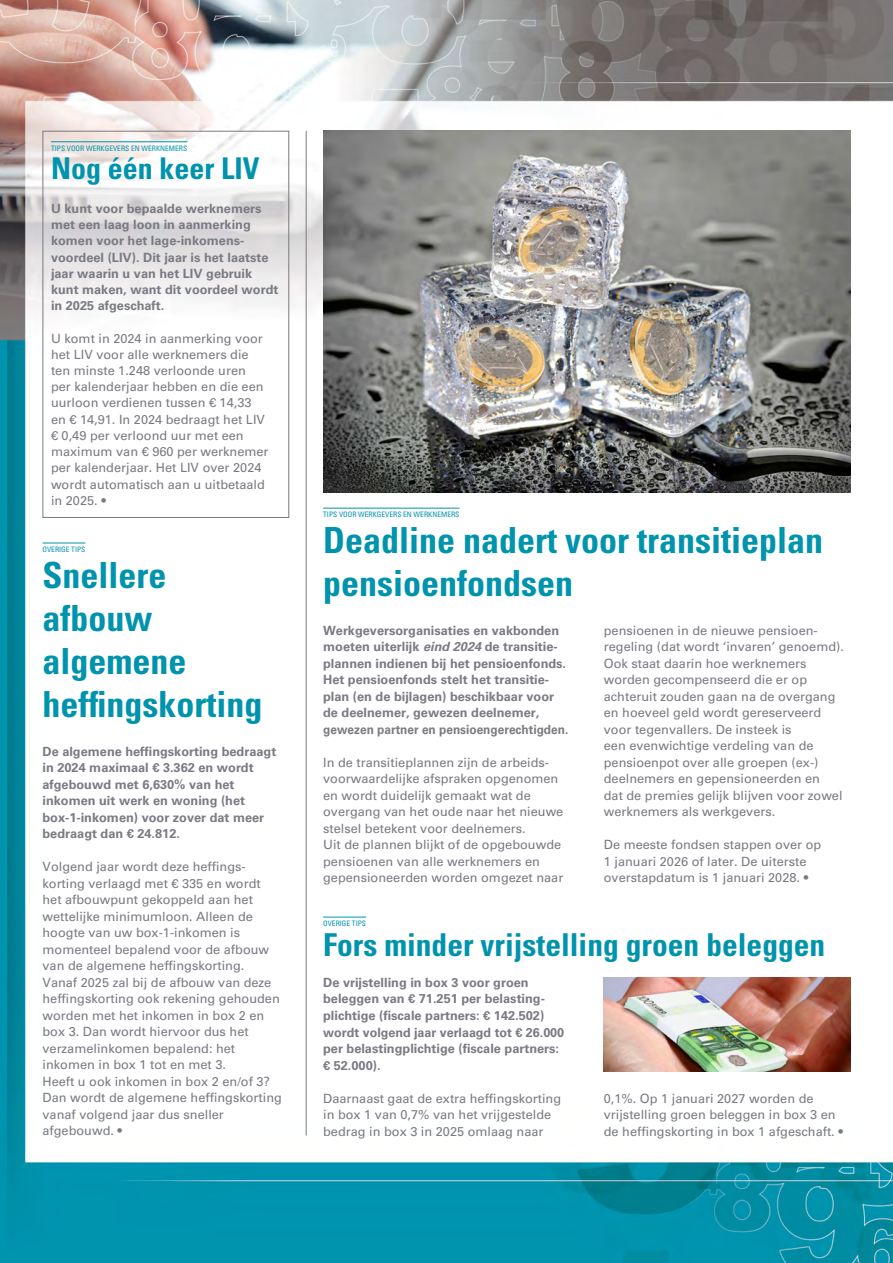
<style>
.page{position:relative;width:893px;height:1263px;background:#fff}
.page>*{position:absolute;margin:0;border:0;box-sizing:border-box;transform-origin:0 0}
.t1{font:700 condensed 36px/43.2px "Univers LT Std";color:#0093ad}
.t2{font:700 condensed 31.5px "Univers LT Std";color:#0093ad}
.t3{font:700 condensed 30px "Univers LT Std";color:#0093ad}
.t4{font:12.75px/16.5px "Univers LT Std";color:#797a83}
.t5{font:700 12.75px/16.5px "Univers LT Std";color:#797a83}
.t6{font:condensed 7.5px "Univers LT Std";color:#0093ad}
.s1{font-style:italic}
</style>
<div class="page">
<img style="left:0;top:0;width:893px;height:1263px">
<hr style="left:323px;top:508px;width:136px;height:1px;background:#0093ad">
<hr style="left:306px;top:131px;width:1px;height:1004px;background:#797a83">
<img style="left:604px;top:978px;width:246px;height:93px">
<hr style="left:43px;top:543px;width:42px;height:1px;background:#0093ad">
<div style="left:43px;top:131px;width:246px;height:387px;border:1px solid #797a83"></div>
<hr style="left:51px;top:141px;width:136px;height:1px;background:#0093ad">
<hr style="left:323px;top:917px;width:43px;height:1px;background:#0093ad">
<img style="left:323px;top:131px;width:527px;height:361px">
<p class="t6" style="left:51px;top:143px;width:138px">TIPS VOOR WERKGEVERS EN WERKNEMERS</p>
<h3 class="t3" style="left:51px;top:150px;width:210px">Nog één keer LIV</h3>
<p class="t5" style="left:51px;top:200px;width:229px">U kunt voor bepaalde werknemers met een laag loon in aanmerking komen voor het lage-inkomens&shy;voordeel (LIV). Dit jaar is het laatste jaar waarin u van het LIV gebruik kunt maken, want dit voordeel wordt in 2025 afgeschaft.</p>
<p class="t4" style="left:51px;top:330px;width:219px">U komt in 2024 in aanmerking voor het LIV voor alle werknemers die ten minste 1.248 verloonde uren per kalenderjaar hebben en die een uurloon verdienen tussen € 14,33 en € 14,91. In 2024 bedraagt het LIV € 0,49 per verloond uur met een maximum van € 960 per werknemer per kalenderjaar. Het LIV over 2024 wordt automatisch aan u uitbetaald in 2025. •</p>
<p class="t6" style="left:43px;top:545px;width:44px">OVERIGE TIPS</p>
<h1 class="t1" style="left:43px;top:553px;width:221px">Snellere afbouw algemene heffingskorting</h1>
<p class="t5" style="left:43px;top:743px;width:235px">De algemene heffingskorting bedraagt in 2024 maximaal € 3.362 en wordt afgebouwd met 6,630% van het inkomen uit werk en woning (het box-1-inkomen) voor zover dat meer bedraagt dan € 24.812.</p>
<p class="t4" style="left:43px;top:858px;width:241px">Volgend jaar wordt deze heffings&shy;korting verlaagd met € 335 en wordt het afbouwpunt gekoppeld aan het wettelijke minimumloon. Alleen de hoogte van uw box-1-inkomen is momenteel bepalend voor de afbouw van de algemene heffingskorting.<br>Vanaf 2025 zal bij de afbouw van deze heffingskorting ook rekening gehouden worden met het inkomen in box 2 en box 3. Dan wordt hiervoor dus het verzamelinkomen bepalend: het inkomen in box 1 tot en met 3.<br>Heeft u ook inkomen in box 2 en/of 3?<br>Dan wordt de algemene heffingskorting vanaf volgend jaar dus sneller afgebouwd. •</p>
<p class="t6" style="left:323px;top:510px;width:138px">TIPS VOOR WERKGEVERS EN WERKNEMERS</p>
<h1 class="t1" style="left:323px;top:518px;width:501px">Deadline nadert voor transitieplan pensioenfondsen</h1>
<p class="t5" style="left:323px;top:622px;width:247px">Werkgeversorganisaties en vakbonden moeten uiterlijk <span class="s1">eind 2024</span> de transitie&shy;plannen indienen bij het pensioenfonds.<br>Het pensioenfonds stelt het transitie&shy;plan (en de bijlagen) beschikbaar voor de deelnemer, gewezen deelnemer, gewezen partner en pensioengerechtigden.</p>
<p class="t4" style="left:323px;top:754px;width:242px">In de transitieplannen zijn de arbeids&shy;voorwaardelijke afspraken opgenomen en wordt duidelijk gemaakt wat de overgang van het oude naar het nieuwe stelsel betekent voor deelnemers.<br>Uit de plannen blijkt of de opgebouwde pensioenen van alle werknemers en gepensioneerden worden omgezet naar</p>
<p class="t4" style="left:604px;top:622px;width:242px">pensioenen in de nieuwe pensioen&shy;regeling (dat wordt ‘invaren’ genoemd).<br>Ook staat daarin hoe werknemers worden gecompenseerd die er op achteruit zouden gaan na de overgang en hoeveel geld wordt gereserveerd voor tegenvallers. De insteek is<br>een evenwichtige verdeling van de pensioenpot over alle groepen (ex-) deelnemers en gepensioneerden en<br>dat de premies gelijk blijven voor zowel werknemers als werkgevers.</p>
<p class="t4" style="left:604px;top:837px;width:219px">De meeste fondsen stappen over op<br>1 januari 2026 of later. De uiterste overstapdatum is 1 januari 2028. •</p>
<p class="t6" style="left:323px;top:919px;width:44px">OVERIGE TIPS</p>
<h2 class="t2" style="left:323px;top:926px;width:504px">Fors minder vrijstelling groen beleggen</h2>
<p class="t5" style="left:323px;top:974px;width:242px">De vrijstelling in box 3 voor groen beleggen van € 71.251 per belasting&shy;plichtige (fiscale partners: € 142.502) wordt volgend jaar verlaagd tot € 26.000 per belastingplichtige (fiscale partners: € 52.000).</p>
<p class="t4" style="left:323px;top:1090px;width:240px">Daarnaast gaat de extra heffingskorting in box 1 van 0,7% van het vrijgestelde bedrag in box 3 in 2025 omlaag naar</p>
<p class="t4" style="left:604px;top:1090px;width:240px">0,1%. Op 1 januari 2027 worden de vrijstelling groen beleggen in box 3 en de heffingskorting in box 1 afgeschaft. •</p>
</div>
